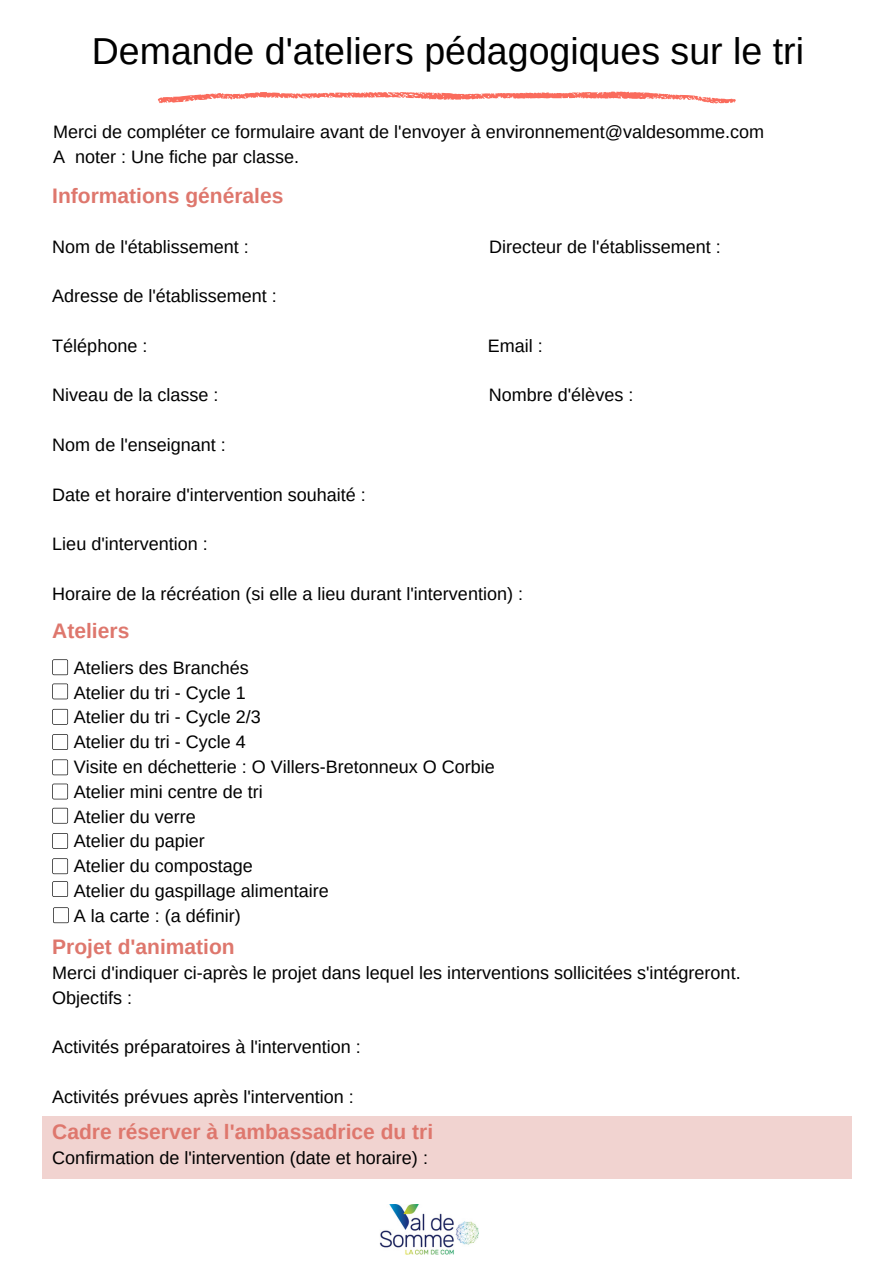
<style>
.page{position:relative;width:894px;height:1264px;background:#fff}
.page>*{position:absolute;margin:0;border:0;box-sizing:border-box;transform-origin:0 0}
.t1{font:37.5px "Arimo";color:#000}
.t2{font:700 21px "Arimo";color:#de776d}
.t3{font:18px "Arimo";color:#000}
</style>
<div class="page">
<svg style="left:158px;top:91px;width:577px;height:13px"></svg>
<svg style="left:52px;top:659px;width:16px;height:16px"></svg>
<svg style="left:52px;top:683px;width:16px;height:16px"></svg>
<svg style="left:52px;top:709px;width:16px;height:15px"></svg>
<svg style="left:52px;top:734px;width:16px;height:16px"></svg>
<svg style="left:52px;top:759px;width:16px;height:16px"></svg>
<svg style="left:52px;top:783px;width:16px;height:16px"></svg>
<svg style="left:52px;top:807px;width:16px;height:16px"></svg>
<svg style="left:52px;top:833px;width:16px;height:15px"></svg>
<svg style="left:52px;top:858px;width:16px;height:16px"></svg>
<svg style="left:52px;top:881px;width:16px;height:16px"></svg>
<img style="left:379px;top:1204px;width:99px;height:50px">
<div style="left:42px;top:1116px;width:810px;height:62px;background:#f1d3d0"></div>
<svg style="left:53px;top:907px;width:16px;height:16px"></svg>
<p class="t1" style="left:92px;top:30px;width:713px">Demande d'ateliers pédagogiques sur le tri</p>
<p class="t3" style="left:53px;top:122px;width:712px">Merci de compléter ce formulaire avant de l'envoyer à environnement@valdesomme.com</p>
<p class="t3" style="left:53px;top:147px;width:247px">A noter : Une fiche par classe.</p>
<p class="t2" style="left:52px;top:184px;width:232px">Informations générales</p>
<h2 class="t3" style="left:52px;top:237px;width:198px">Nom de l'établissement :</h2>
<h2 class="t3" style="left:489px;top:237px;width:233px">Directeur de l'établissement :</h2>
<p class="t3" style="left:52px;top:286px;width:226px">Adresse de l'établissement :</p>
<p class="t3" style="left:52px;top:336px;width:97px">Téléphone :</p>
<p class="t3" style="left:487px;top:336px;width:56px">Email :</p>
<p class="t3" style="left:52px;top:385px;width:167px">Niveau de la classe :</p>
<p class="t3" style="left:488px;top:385px;width:146px">Nombre d'élèves :</p>
<p class="t3" style="left:52px;top:435px;width:175px">Nom de l'enseignant :</p>
<p class="t3" style="left:52px;top:484px;width:315px">Date et horaire d'intervention souhaité :</p>
<p class="t3" style="left:52px;top:534px;width:157px">Lieu d'intervention :</p>
<p class="t3" style="left:52px;top:583px;width:472px">Horaire de la récréation (si elle a lieu durant l'intervention) :</p>
<p class="t2" style="left:52px;top:619px;width:78px">Ateliers</p>
<h1 class="t3" style="left:74px;top:657px;width:176px">Ateliers des Branchés</h1>
<p class="t3" style="left:74px;top:682px;width:173px">Atelier du tri - Cycle 1</p>
<p class="t3" style="left:74px;top:707px;width:188px">Atelier du tri - Cycle 2/3</p>
<p class="t3" style="left:74px;top:732px;width:173px">Atelier du tri - Cycle 4</p>
<h2 class="t3" style="left:74px;top:756px;width:422px">Visite en déchetterie : O Villers-Bretonneux O Corbie</h2>
<p class="t3" style="left:74px;top:781px;width:190px">Atelier mini centre de tri</p>
<p class="t3" style="left:74px;top:806px;width:123px">Atelier du verre</p>
<p class="t3" style="left:74px;top:831px;width:132px">Atelier du papier</p>
<p class="t3" style="left:74px;top:855px;width:180px">Atelier du compostage</p>
<p class="t3" style="left:74px;top:880px;width:256px">Atelier du gaspillage alimentaire</p>
<p class="t3" style="left:74px;top:905px;width:168px">A la carte : (a définir)</p>
<p class="t2" style="left:52px;top:935px;width:184px">Projet d'animation</p>
<p class="t3" style="left:52px;top:962px;width:689px">Merci d'indiquer ci-après le projet dans lequel les interventions sollicitées s'intégreront.</p>
<p class="t3" style="left:52px;top:987px;width:81px">Objectifs :</p>
<p class="t3" style="left:52px;top:1036px;width:310px">Activités préparatoires à l'intervention :</p>
<p class="t3" style="left:52px;top:1086px;width:303px">Activités prévues après l'intervention :</p>
<p class="t2" style="left:52px;top:1119px;width:382px">Cadre réserver à l'ambassadrice du tri</p>
<p class="t3" style="left:52px;top:1147px;width:377px">Confirmation de l'intervention (date et horaire) :</p>
</div>
